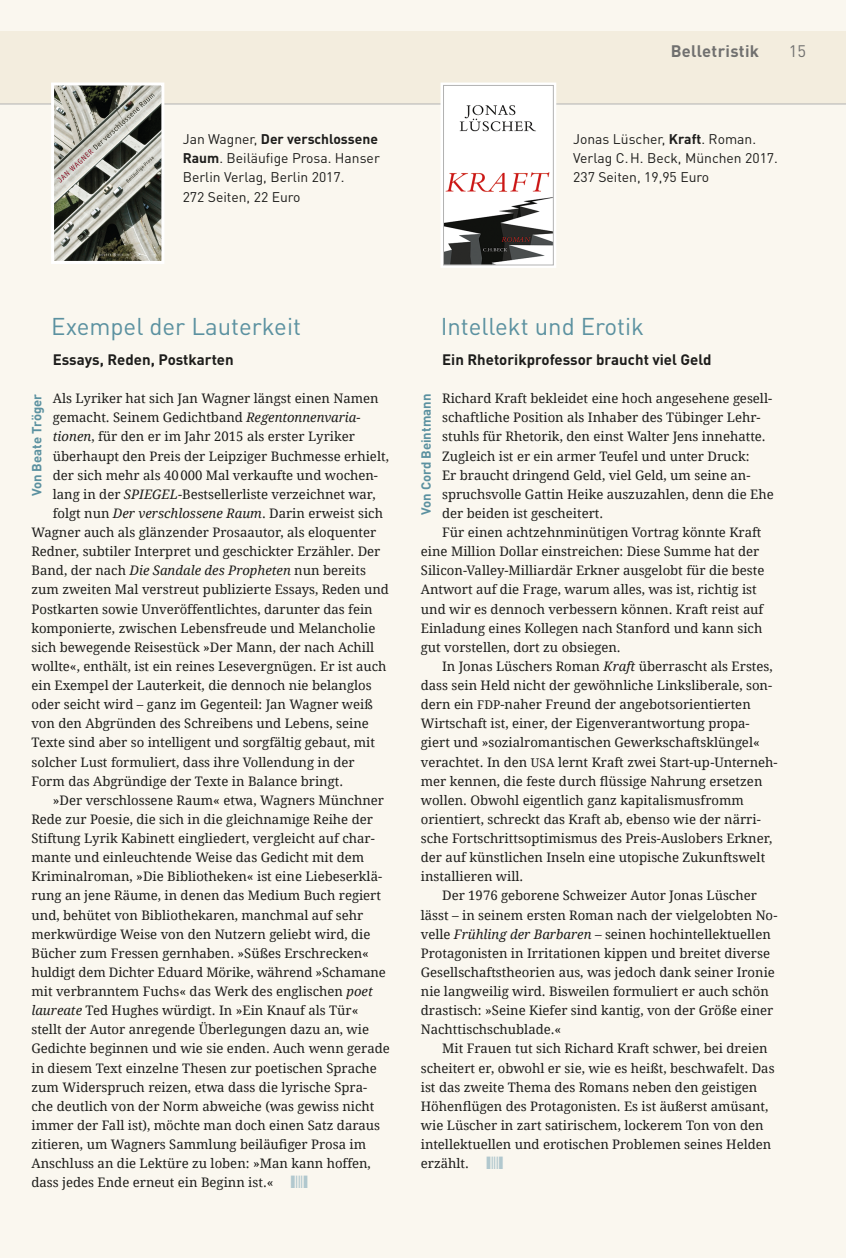
<style>
.page{position:relative;width:846px;height:1258px;background:#fff}
.page>*{position:absolute;margin:0;border:0;box-sizing:border-box;transform-origin:0 0}
.t1{font:24px "DINOT";color:#5b91a0}
.t2{font:700 16.5px "DINOT";letter-spacing:.02em;color:#70706f}
.t3{font:16.5px "DINOT";color:#70706f}
.t4{font:700 15px "DINOT";color:#1d1d1b}
.t5{font:13.8px/19px "DINOT";color:#1d1d1b}
.t6{font:13.2px "Droid Serif";color:#1d1d1b}
.t7{font:700 13.2px "DINOT";color:#5b91a0}
.s1{font-weight:700}
.s2{font-style:italic}
.s3{font-size:12px}
</style>
<div class="page">
<div style="left:0;top:0;width:845px;height:1258px;background:#faf7ef"></div>
<div style="left:0;top:32px;width:845px;height:72px;background:#f3edde"></div>
<hr style="left:0;top:104px;width:845px;height:1px;background:#b2b2b2">
<img style="left:55px;top:87px;width:105px;height:173px">
<div style="left:51px;top:83px;width:113px;height:181px;border:3px solid #fff"></div>
<img style="left:445px;top:87px;width:106px;height:176px">
<div style="left:440px;top:83px;width:116px;height:185px;border:3px solid #fff"></div>
<div style="left:443px;top:85px;width:110px;height:180px;border:1px solid #b2b2b2"></div>
<p class="t2" style="left:670px;top:40px;width:90px">Belletristik</p>
<p class="t3" style="left:788px;top:40px;width:19px">15</p>
<p class="t5" style="left:183px;top:129px;width:198px">Jan Wagner, <span class="s1">Der verschlossene<br>Raum</span>. Beiläufige Prosa. Hanser<br>Berlin Verlag, Berlin 2017.<br>272 Seiten, 22 Euro</p>
<p class="t5" style="left:573px;top:129px;width:206px">Jonas Lüscher, <span class="s1">Kraft</span>. Roman.<br>Verlag C.H. Beck, München 2017.<br>237 Seiten, 19,95 Euro</p>
<h1 class="t1" style="left:51px;top:310px;width:251px">Exempel der Lauterkeit</h1>
<h1 class="t1" style="left:440px;top:310px;width:205px">Intellekt und Erotik</h1>
<p class="t4" style="left:442px;top:349px;width:271px">Ein Rhetorikprofessor braucht viel Geld</p>
<p class="t6" style="left:442px;top:390px;width:331px">Richard Kraft bekleidet eine hoch angesehene gesell-</p>
<p class="t6" style="left:442px;top:409px;width:320px">schaftliche Position als Inhaber des Tübinger Lehr-</p>
<p class="t6" style="left:442px;top:428px;width:325px">stuhls für Rhetorik, den einst Walter Jens innehatte.</p>
<p class="t6" style="left:442px;top:448px;width:309px">Zugleich ist er ein armer Teufel und unter Druck:</p>
<p class="t6" style="left:442px;top:467px;width:310px">Er braucht dringend Geld, viel Geld, um seine an-</p>
<p class="t6" style="left:442px;top:486px;width:333px">spruchsvolle Gattin Heike auszuzahlen, denn die Ehe</p>
<p class="t6" style="left:442px;top:505px;width:163px">der beiden ist gescheitert.</p>
<p class="t6" style="left:442px;top:524px;width:321px">Für einen achtzehnminütigen Vortrag könnte Kraft</p>
<p class="t6" style="left:421px;top:543px;width:340px">eine Million Dollar einstreichen: Diese Summe hat der</p>
<p class="t6" style="left:421px;top:562px;width:345px">Silicon-Valley-Milliardär Erkner ausgelobt für die beste</p>
<p class="t6" style="left:421px;top:581px;width:337px">Antwort auf die Frage, warum alles, was ist, richtig ist</p>
<p class="t6" style="left:421px;top:601px;width:344px">und wir es dennoch verbessern können. Kraft reist auf</p>
<p class="t6" style="left:421px;top:620px;width:343px">Einladung eines Kollegen nach Stanford und kann sich</p>
<p class="t6" style="left:421px;top:639px;width:201px">gut vorstellen, dort zu obsiegen.</p>
<p class="t6" style="left:442px;top:658px;width:332px">In Jonas Lüschers Roman <span class="s2">Kraft</span> überrascht als Erstes,</p>
<p class="t6" style="left:421px;top:677px;width:353px">dass sein Held nicht der gewöhnliche Linksliberale, son-</p>
<p class="t6" style="left:421px;top:696px;width:331px">dern ein <span class="s3">FDP</span>-naher Freund der angebotsorientierten</p>
<p class="t6" style="left:421px;top:715px;width:330px">Wirtschaft ist, einer, der Eigenverantwortung propa-</p>
<p class="t6" style="left:421px;top:734px;width:340px">giert und »sozialromantischen Gewerkschaftsklüngel«</p>
<p class="t6" style="left:421px;top:754px;width:358px">verachtet. In den <span class="s3">USA</span> lernt Kraft zwei Start-up-Unterneh-</p>
<p class="t6" style="left:421px;top:773px;width:343px">mer kennen, die feste durch flüssige Nahrung ersetzen</p>
<p class="t6" style="left:421px;top:792px;width:324px">wollen. Obwohl eigentlich ganz kapitalismusfromm</p>
<p class="t6" style="left:421px;top:811px;width:341px">orientiert, schreckt das Kraft ab, ebenso wie der närri-</p>
<p class="t6" style="left:421px;top:830px;width:353px">sche Fortschrittsoptimismus des Preis-Auslobers Erkner,</p>
<p class="t6" style="left:421px;top:849px;width:346px">der auf künstlichen Inseln eine utopische Zukunftswelt</p>
<p class="t6" style="left:421px;top:868px;width:104px">installieren will.</p>
<p class="t6" style="left:442px;top:887px;width:316px">Der 1976 geborene Schweizer Autor Jonas Lüscher</p>
<p class="t6" style="left:421px;top:907px;width:358px">lässt – in seinem ersten Roman nach der vielgelobten No-</p>
<p class="t6" style="left:421px;top:926px;width:351px">velle <span class="s2">Frühling der Barbaren</span> – seinen hochintellektuellen</p>
<p class="t6" style="left:421px;top:945px;width:350px">Protagonisten in Irritationen kippen und breitet diverse</p>
<p class="t6" style="left:421px;top:964px;width:355px">Gesellschaftstheorien aus, was jedoch dank seiner Ironie</p>
<p class="t6" style="left:421px;top:983px;width:349px">nie langweilig wird. Bisweilen formuliert er auch schön</p>
<p class="t6" style="left:421px;top:1002px;width:354px">drastisch: »Seine Kiefer sind kantig, von der Größe einer</p>
<p class="t6" style="left:421px;top:1021px;width:142px">Nachttischschublade.«</p>
<p class="t6" style="left:442px;top:1040px;width:327px">Mit Frauen tut sich Richard Kraft schwer, bei dreien</p>
<p class="t6" style="left:421px;top:1060px;width:355px">scheitert er, obwohl er sie, wie es heißt, beschwafelt. Das</p>
<p class="t6" style="left:421px;top:1079px;width:338px">ist das zweite Thema des Romans neben den geistigen</p>
<p class="t6" style="left:421px;top:1098px;width:349px">Höhenflügen des Protagonisten. Es ist äußerst amüsant,</p>
<p class="t6" style="left:421px;top:1117px;width:344px">wie Lüscher in zart satirischem, lockerem Ton von den</p>
<p class="t6" style="left:421px;top:1136px;width:352px">intellektuellen und erotischen Problemen seines Helden</p>
<p class="t6" style="left:421px;top:1155px;width:50px">erzählt.</p>
<p class="t4" style="left:53px;top:349px;width:182px">Essays, Reden, Postkarten</p>
<p class="t6" style="left:53px;top:390px;width:327px">Als Lyriker hat sich Jan Wagner längst einen Namen</p>
<p class="t6" style="left:53px;top:409px;width:309px">gemacht. Seinem Gedichtband <span class="s2">Regentonnenvaria-</span></p>
<p class="t6" style="left:53px;top:428px;width:303px"><span class="s2">tionen</span>, für den er im Jahr 2015 als erster Lyriker</p>
<p class="t6" style="left:53px;top:448px;width:337px">überhaupt den Preis der Leipziger Buchmesse erhielt,</p>
<p class="t6" style="left:53px;top:467px;width:327px">der sich mehr als 40000 Mal verkaufte und wochen-</p>
<p class="t6" style="left:53px;top:486px;width:324px">lang in der <span class="s2">SPIEGEL</span>-Bestsellerliste verzeichnet war,</p>
<p class="t6" style="left:53px;top:505px;width:332px">folgt nun <span class="s2">Der verschlossene Raum</span>. Darin erweist sich</p>
<p class="t6" style="left:31px;top:524px;width:346px">Wagner auch als glänzender Prosaautor, als eloquenter</p>
<p class="t6" style="left:31px;top:543px;width:350px">Redner, subtiler Interpret und geschickter Erzähler. Der</p>
<p class="t6" style="left:31px;top:562px;width:336px">Band, der nach <span class="s2">Die Sandale des Propheten</span> nun bereits</p>
<p class="t6" style="left:31px;top:581px;width:359px">zum zweiten Mal verstreut publizierte Essays, Reden und</p>
<p class="t6" style="left:31px;top:601px;width:342px">Postkarten sowie Unveröffentlichtes, darunter das fein</p>
<p class="t6" style="left:31px;top:620px;width:345px">komponierte, zwischen Lebensfreude und Melancholie</p>
<p class="t6" style="left:31px;top:639px;width:344px">sich bewegende Reisestück »Der Mann, der nach Achill</p>
<p class="t6" style="left:31px;top:658px;width:356px">wollte«, enthält, ist ein reines Lesevergnügen. Er ist auch</p>
<p class="t6" style="left:31px;top:677px;width:341px">ein Exempel der Lauterkeit, die dennoch nie belanglos</p>
<p class="t6" style="left:31px;top:696px;width:343px">oder seicht wird – ganz im Gegenteil: Jan Wagner weiß</p>
<p class="t6" style="left:31px;top:715px;width:339px">von den Abgründen des Schreibens und Lebens, seine</p>
<p class="t6" style="left:31px;top:734px;width:345px">Texte sind aber so intelligent und sorgfältig gebaut, mit</p>
<p class="t6" style="left:31px;top:754px;width:325px">solcher Lust formuliert, dass ihre Vollendung in der</p>
<p class="t6" style="left:31px;top:773px;width:313px">Form das Abgründige der Texte in Balance bringt.</p>
<p class="t6" style="left:53px;top:792px;width:333px">»Der verschlossene Raum« etwa, Wagners Münchner</p>
<p class="t6" style="left:31px;top:811px;width:343px">Rede zur Poesie, die sich in die gleichnamige Reihe der</p>
<p class="t6" style="left:31px;top:830px;width:345px">Stiftung Lyrik Kabinett eingliedert, vergleicht auf char-</p>
<p class="t6" style="left:31px;top:849px;width:334px">mante und einleuchtende Weise das Gedicht mit dem</p>
<p class="t6" style="left:31px;top:868px;width:352px">Kriminalroman, »Die Bibliotheken« ist eine Liebeserklä-</p>
<p class="t6" style="left:31px;top:887px;width:351px">rung an jene Räume, in denen das Medium Buch regiert</p>
<p class="t6" style="left:31px;top:906px;width:333px">und, behütet von Bibliothekaren, manchmal auf sehr</p>
<p class="t6" style="left:31px;top:926px;width:340px">merkwürdige Weise von den Nutzern geliebt wird, die</p>
<p class="t6" style="left:31px;top:945px;width:339px">Bücher zum Fressen gernhaben. »Süßes Erschrecken«</p>
<p class="t6" style="left:31px;top:964px;width:356px">huldigt dem Dichter Eduard Mörike, während »Schamane</p>
<p class="t6" style="left:31px;top:983px;width:343px">mit verbranntem Fuchs« das Werk des englischen <span class="s2">poet</span></p>
<p class="t6" style="left:31px;top:1002px;width:328px"><span class="s2">laureate</span> Ted Hughes würdigt. In »Ein Knauf als Tür«</p>
<p class="t6" style="left:31px;top:1021px;width:339px">stellt der Autor anregende Überlegungen dazu an, wie</p>
<p class="t6" style="left:31px;top:1040px;width:360px">Gedichte beginnen und wie sie enden. Auch wenn gerade</p>
<p class="t6" style="left:31px;top:1059px;width:347px">in diesem Text einzelne Thesen zur poetischen Sprache</p>
<p class="t6" style="left:31px;top:1079px;width:337px">zum Widerspruch reizen, etwa dass die lyrische Spra-</p>
<p class="t6" style="left:31px;top:1098px;width:344px">che deutlich von der Norm abweiche (was gewiss nicht</p>
<p class="t6" style="left:31px;top:1117px;width:350px">immer der Fall ist), möchte man doch einen Satz daraus</p>
<p class="t6" style="left:31px;top:1136px;width:336px">zitieren, um Wagners Sammlung beiläufiger Prosa im</p>
<p class="t6" style="left:31px;top:1155px;width:341px">Anschluss an die Lektüre zu loben: »Man kann hoffen,</p>
<p class="t6" style="left:31px;top:1174px;width:243px">dass jedes Ende erneut ein Beginn ist.«</p>
<p class="t7" style="left:28px;top:496px;width:104px;rotate:-90deg">Von Beate Tröger</p>
<p class="t7" style="left:417px;top:515px;width:123px;rotate:-90deg">Von Cord Beintmann</p>
</div>
